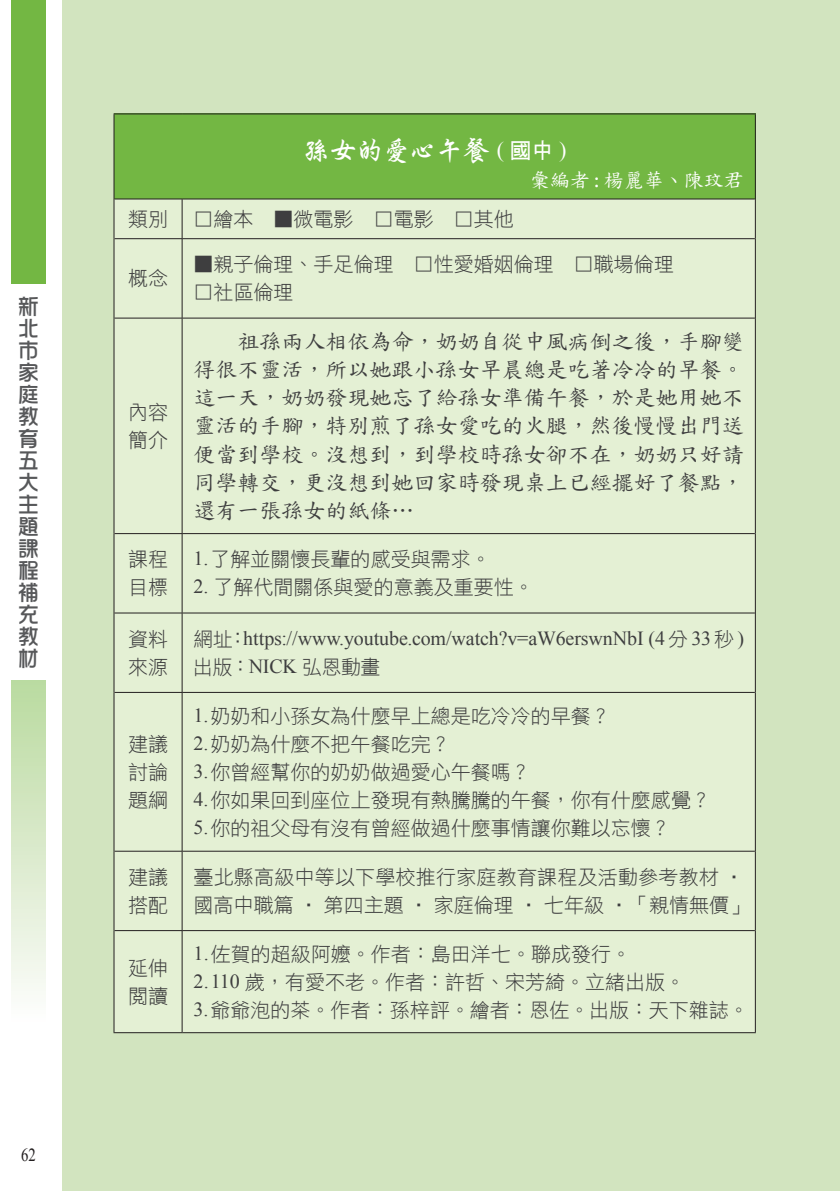
<style>
.page{position:relative;width:840px;height:1191px;background:#fff}
.page>*{position:absolute;margin:0;border:0;box-sizing:border-box;transform-origin:0 0}
.t1{font:28px "Singkai EG Bold Big 5";letter-spacing:-.05em;color:#fff}
.t2{font:22px/28px "DF Biao Kai W5 WINP BF";color:#3e3e3f;text-align:justify}
.t3{font:22px/22px "DF Hua Zong W5 WINP BF";color:#57585a;text-align:justify}
.t4{font:20px/28px "DF Hei W3 WINP BF";color:#3e3e3f}
.t5{font:20px "Times New Roman";letter-spacing:-.005em;color:#3e3e3f}
.t6{font:20px "DF Biao Kai W5 WINP BF";color:#fff}
.t7{font:18.4px "Times New Roman";color:#231f20;scale:.8 1}
.s1{font-family:"Times New Roman";font-size:22px}
.s2{font-family:"DF Hei W7 WINP BF";font-size:22px}
.s3{font-family:"Times New Roman"}
.s4{font-family:"DF Hei W3 WINP BF"}
</style>
<div class="page">
<div style="left:62px;top:0;width:777px;height:1191px;background:#d2e4bf"></div>
<div style="left:11px;top:0;width:34px;height:283px;background:#73b743"></div>
<div style="left:11px;top:680px;width:34px;height:511px;background:linear-gradient(to bottom,#c0dca8,#fff)"></div>
<div style="left:114px;top:114px;width:641px;height:85px;background:#73b743"></div>
<div style="left:114px;top:200px;width:640px;height:730px;background:#e4f0d4"></div>
<div style="left:114px;top:931px;width:640px;height:101px;background:#e4f0d4"></div>
<hr style="left:114px;top:199px;width:68px;height:1px;background:#231f20">
<hr style="left:182px;top:199px;width:572px;height:1px;background:#231f20">
<hr style="left:182px;top:199px;width:1px;height:39px;background:#231f20">
<hr style="left:114px;top:238px;width:68px;height:1px;background:#231f20">
<hr style="left:182px;top:238px;width:572px;height:1px;background:#231f20">
<hr style="left:182px;top:239px;width:1px;height:79px;background:#231f20">
<hr style="left:114px;top:318px;width:68px;height:1px;background:#231f20">
<hr style="left:182px;top:318px;width:572px;height:1px;background:#231f20">
<hr style="left:182px;top:318px;width:1px;height:215px;background:#231f20">
<hr style="left:114px;top:533px;width:68px;height:1px;background:#231f20">
<hr style="left:182px;top:533px;width:572px;height:1px;background:#231f20">
<hr style="left:182px;top:534px;width:1px;height:79px;background:#231f20">
<hr style="left:114px;top:612px;width:68px;height:1px;background:#231f20">
<hr style="left:182px;top:612px;width:572px;height:1px;background:#231f20">
<hr style="left:182px;top:613px;width:1px;height:79px;background:#231f20">
<hr style="left:114px;top:692px;width:68px;height:1px;background:#231f20">
<hr style="left:182px;top:692px;width:572px;height:1px;background:#231f20">
<hr style="left:182px;top:692px;width:1px;height:159px;background:#231f20">
<hr style="left:114px;top:851px;width:68px;height:1px;background:#231f20">
<hr style="left:182px;top:851px;width:572px;height:1px;background:#231f20">
<hr style="left:182px;top:851px;width:1px;height:79px;background:#231f20">
<hr style="left:114px;top:930px;width:68px;height:1px;background:#231f20">
<hr style="left:182px;top:930px;width:572px;height:1px;background:#231f20">
<hr style="left:182px;top:931px;width:1px;height:101px;background:#231f20">
<hr style="left:113px;top:113px;width:69px;height:1px;background:#231f20">
<hr style="left:113px;top:114px;width:1px;height:85px;background:#231f20">
<hr style="left:182px;top:113px;width:573px;height:1px;background:#231f20">
<hr style="left:754px;top:114px;width:1px;height:85px;background:#231f20">
<hr style="left:113px;top:199px;width:1px;height:40px;background:#231f20">
<hr style="left:754px;top:199px;width:1px;height:40px;background:#231f20">
<hr style="left:113px;top:239px;width:1px;height:79px;background:#231f20">
<hr style="left:754px;top:239px;width:1px;height:79px;background:#231f20">
<hr style="left:113px;top:318px;width:1px;height:215px;background:#231f20">
<hr style="left:754px;top:318px;width:1px;height:215px;background:#231f20">
<hr style="left:113px;top:533px;width:1px;height:80px;background:#231f20">
<hr style="left:754px;top:533px;width:1px;height:80px;background:#231f20">
<hr style="left:113px;top:613px;width:1px;height:79px;background:#231f20">
<hr style="left:754px;top:613px;width:1px;height:79px;background:#231f20">
<hr style="left:113px;top:692px;width:1px;height:159px;background:#231f20">
<hr style="left:754px;top:692px;width:1px;height:159px;background:#231f20">
<hr style="left:113px;top:851px;width:1px;height:79px;background:#231f20">
<hr style="left:754px;top:851px;width:1px;height:79px;background:#231f20">
<hr style="left:113px;top:930px;width:1px;height:102px;background:#231f20">
<hr style="left:754px;top:930px;width:1px;height:102px;background:#231f20">
<hr style="left:113px;top:1032px;width:69px;height:1px;background:#231f20">
<hr style="left:182px;top:1032px;width:573px;height:1px;background:#231f20">
<p class="t3" style="left:17px;top:295px;width:23px">新北市家庭教育五大主題課程補充教材</p>
<p class="t7" style="left:21px;top:1142px;width:20px">62</p>
<h1 class="t1" style="left:302px;top:136px;width:266px">孫女的愛心午餐 <span class="s1">(</span> <span class="s2">國中</span> <span class="s1">)</span></h1>
<p class="t6" style="left:529px;top:170px;width:215px">彙編者 : 楊麗華、陳玟君</p>
<p class="t4" style="left:128px;top:205px;width:41px">類別</p>
<p class="t4" style="left:193px;top:205px;width:322px">□繪本 ▓微電影 □電影 □其他</p>
<p class="t4" style="left:128px;top:264px;width:41px">概念</p>
<p class="t4" style="left:128px;top:398px;width:41px">內容簡介</p>
<p class="t4" style="left:193px;top:250px;width:481px">▓親子倫理、手足倫理 □性愛婚姻倫理 □職場倫理</p>
<p class="t4" style="left:193px;top:278px;width:101px">□社區倫理</p>
<p class="t2" style="left:193px;top:328px;width:551px;text-indent:44px">祖孫兩人相依為命，奶奶自從中風病倒之後，手腳變得很不靈活，所以她跟小孫女早晨總是吃著冷冷的早餐。這一天，奶奶發現她忘了給孫女準備午餐，於是她用她不靈活的手腳，特別煎了孫女愛吃的火腿，然後慢慢出門送便當到學校。沒想到，到學校時孫女卻不在，奶奶只好請同學轉交，更沒想到她回家時發現桌上已經擺好了餐點，還有一張孫女的紙條…</p>
<p class="t4" style="left:128px;top:545px;width:42px">課程目標</p>
<p class="t4" style="left:193px;top:545px;width:298px"><span class="s3">1.</span>了解並關懷長輩的感受與需求。</p>
<p class="t4" style="left:193px;top:573px;width:341px"><span class="s3">2.</span> 了解代間關係與愛的意義及重要性。</p>
<p class="t4" style="left:128px;top:624px;width:42px">資料來源</p>
<p class="t5" style="left:193px;top:624px;width:552px"><span class="s4">網址：</span>https://www.youtube.com/watch?v=aW6erswnNbI (4 <span class="s4">分</span> 33 <span class="s4">秒</span> )</p>
<p class="t4" style="left:193px;top:652px;width:189px">出版：<span class="s3">NICK</span> 弘恩動畫</p>
<p class="t4" style="left:128px;top:730px;width:41px;text-align:justify">建議討論題綱</p>
<p class="t4" style="left:193px;top:702px;width:519px"><span class="s3">1.</span>奶奶和小孫女為什麼早上總是吃冷冷的早餐？<br><span class="s3">2.</span>奶奶為什麼不把午餐吃完？<br><span class="s3">3.</span>你曾經幫你的奶奶做過愛心午餐嗎？<br><span class="s3">4.</span>你如果回到座位上發現有熱騰騰的午餐，你有什麼感覺？<br><span class="s3">5.</span>你的祖父母有沒有曾經做過什麼事情讓你難以忘懷？</p>
<p class="t4" style="left:128px;top:863px;width:41px">建議搭配</p>
<p class="t4" style="left:193px;top:863px;width:557px">臺北縣高級中等以下學校推行家庭教育課程及活動參考教材 ‧國高中職篇 ‧ 第四主題 ‧ 家庭倫理 ‧ 七年級 ‧「親情無價」</p>
<p class="t4" style="left:128px;top:953px;width:41px">延伸閱讀</p>
<p class="t4" style="left:193px;top:939px;width:556px"><span class="s3">1.</span>佐賀的超級阿嬤。作者：島田洋七。聯成發行。<br><span class="s3">2.110</span> 歲，有愛不老。作者：許哲、宋芳綺。立緒出版。<br><span class="s3">3.</span>爺爺泡的茶。作者：孫梓評。繪者：恩佐。出版：天下雜誌。</p>
</div>
